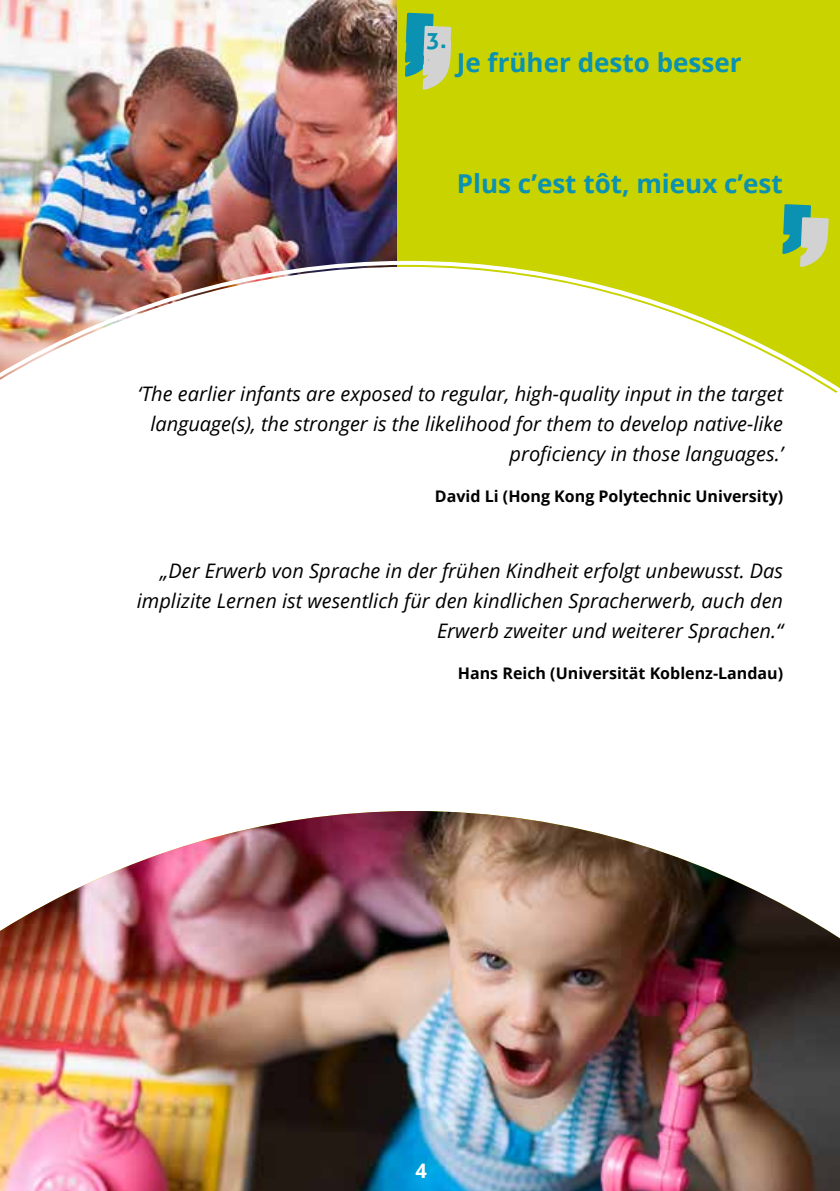
<style>
.page{position:relative;width:840px;height:1191px;background:#fff}
.page>*{position:absolute;margin:0;border:0;box-sizing:border-box;transform-origin:0 0}
.t1{font:700 26px "Open Sans";color:#0b91b1}
.t2{font:700 22.8px "Aller";color:#0b91b1}
.t3{font:italic 20px/30px "Open Sans";color:#000;text-align:right}
.t4{font:700 20px "Open Sans";color:#fff}
.t5{font:700 16px "Open Sans";color:#000}
</style>
<div class="page">
<img style="left:0;top:0;width:397px;height:259px">
<div style="left:397px;top:0;width:442px;height:472px;background:#c8d300"></div>
<svg style="left:0;top:267px;width:782px;height:205px"></svg>
<hr style="left:839px;top:0;width:1px;height:472px;background:#c8d300">
<img style="left:0;top:811px;width:839px;height:380px">
<svg style="left:405px;top:13px;width:46px;height:77px"></svg>
<svg style="left:782px;top:204px;width:57px;height:811px"></svg>
<p class="t2" style="left:426px;top:26px;width:22px">3.</p>
<h1 class="t1" style="left:426px;top:45px;width:316px"><sup>1.</sup> Je früher desto besser</h1>
<h1 class="t1" style="left:456px;top:165px;width:327px">Plus c’est tôt, mieux c’est</h1>
<p class="t3" style="left:138px;top:378px;width:646px">‘The earlier infants are exposed to regular, high-quality input in the target language(s), the stronger is the likelihood for them to develop native-like proficiency in those languages.’</p>
<p class="t5" style="left:435px;top:485px;width:349px">David Li (Hong Kong Polytechnic University)</p>
<p class="t3" style="left:137px;top:555px;width:647px">„Der Erwerb von Sprache in der frühen Kindheit erfolgt unbewusst. Das implizite Lernen ist wesentlich für den kindlichen Spracherwerb, auch den<br>Erwerb zweiter und weiterer Sprachen.“</p>
<p class="t5" style="left:457px;top:662px;width:327px">Hans Reich (Universität Koblenz-Landau)</p>
<p class="t4" style="left:415px;top:1156px;width:13px">4</p>
</div>
